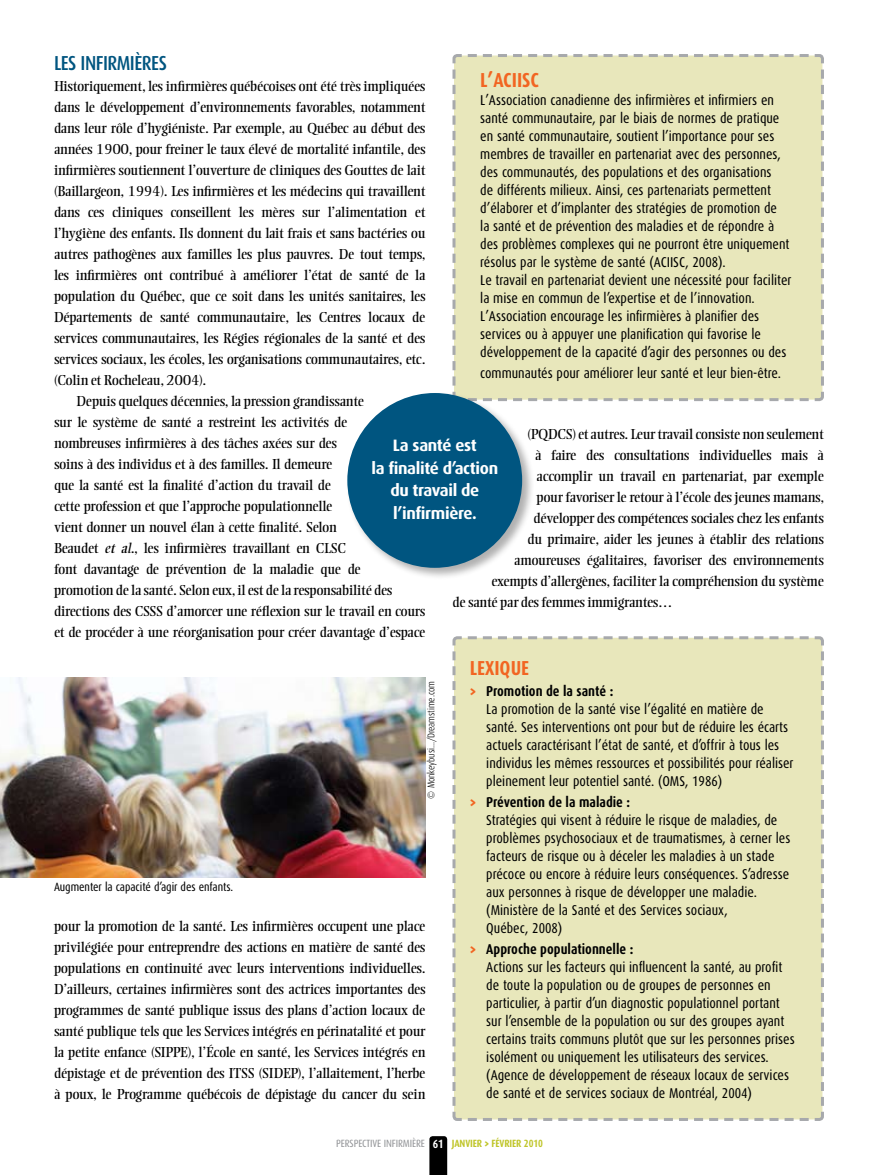
<style>
.page{position:relative;width:878px;height:1175px;background:#fff}
.page>*{position:absolute;margin:0;border:0;box-sizing:border-box;transform-origin:0 0}
.t1{font:700 20.25px "Dax Condensed";color:#f26522}
.t2{font:500 20.25px "Dax Condensed";color:#005580}
.t3{font:700 16.5px/22.5px "Dax";letter-spacing:-.02em;color:#fff;text-align:center}
.t4{font:14.25px/21px "Ellington";letter-spacing:-.015em;color:#000;text-align:justify}
.t5{font:14.25px/18px "Dax Condensed";color:#000}
.t6{font:700 14.25px "Dax Condensed";color:#000}
.t7{font:12px "Dax Condensed";letter-spacing:-.005em;color:#000}
.t8{font:700 12px "Dax Condensed";color:#fff}
.t9{font:10.5px "Dax Condensed";letter-spacing:-.01em;color:#939598}
.t10{font:700 10.5px "Dax Condensed";letter-spacing:-.01em;color:#bfc529}
.t11{font:300 9.75px "Dax Condensed";letter-spacing:-.01em;color:#000}
.s1{font-style:italic}
.s2{font-family:"Unit";font-weight:700;color:#f26522}
.s3{font-weight:700}
.s4{font-family:"Unit";color:#f26522}
.s5{font-family:"Unit"}
</style>
<div class="page">
<svg style="left:429px;top:1136px;width:18px;height:38px"></svg>
<div style="left:452px;top:54px;width:372px;height:348px;background:#e8e7bb"></div>
<div style="left:452px;top:636px;width:372px;height:485px;background:#e8e7bb"></div>
<div style="left:345px;top:391px;width:189px;height:188px;background:#000;opacity:.31"></div>
<div style="left:347px;top:393px;width:175px;height:175px;background:#005580;border-radius:50%"></div>
<img style="left:0;top:677px;width:425px;height:201px">
<h1 class="t2" style="left:54px;top:51px;width:35px">LES INFIR</h1>
<h1 class="t2" style="left:117px;top:51px;width:51px">MIÈRES</h1>
<p class="t4" style="left:54px;top:75px;width:373px">Historiquement, les infirmières québécoises ont été très impliquées</p>
<p class="t4" style="left:54px;top:96px;width:373px">dans le développement d’environnements favorables, notamment</p>
<p class="t4" style="left:54px;top:117px;width:373px">dans leur rôle d’hygiéniste. Par exemple, au Québec au début des</p>
<p class="t4" style="left:54px;top:138px;width:373px">années 1900, pour freiner le taux élevé de mortalité infantile, des</p>
<p class="t4" style="left:54px;top:159px;width:373px">infirmières soutiennent l’ouverture de cliniques des Gouttes de lait</p>
<p class="t4" style="left:54px;top:181px;width:373px">(Baillargeon, 1994). Les infirmières et les médecins qui travaillent</p>
<p class="t4" style="left:54px;top:202px;width:373px">dans ces cliniques conseillent les mères sur l’alimentation et</p>
<p class="t4" style="left:54px;top:223px;width:373px">l’hygiène des enfants. Ils donnent du lait frais et sans bactéries ou</p>
<p class="t4" style="left:54px;top:244px;width:373px">autres pathogènes aux familles les plus pauvres. De tout temps,</p>
<p class="t4" style="left:54px;top:265px;width:373px">les infirmières ont contribué à améliorer l’état de santé de la</p>
<p class="t4" style="left:54px;top:286px;width:373px">population du Québec, que ce soit dans les unités sanitaires, les</p>
<p class="t4" style="left:54px;top:307px;width:373px">Départements de santé communautaire, les Centres locaux de</p>
<p class="t4" style="left:54px;top:328px;width:373px">services communautaires, les Régies régionales de la santé et des</p>
<p class="t4" style="left:54px;top:349px;width:373px">services sociaux, les écoles, les organisations communautaires, etc.</p>
<p class="t4" style="left:54px;top:370px;width:154px">(Colin et Rocheleau, 2004).</p>
<p class="t4" style="left:77px;top:391px;width:289px">Depuis quelques décennies, la pression grandissante</p>
<p class="t4" style="left:54px;top:412px;width:295px">sur le système de santé a restreint les activités de</p>
<p class="t4" style="left:54px;top:433px;width:284px">nombreuses infirmières à des tâches axées sur des</p>
<p class="t4" style="left:54px;top:454px;width:280px">soins à des individus et à des familles. Il demeure</p>
<p class="t4" style="left:54px;top:475px;width:278px">que la santé est la finalité d’action du travail de</p>
<p class="t4" style="left:54px;top:496px;width:280px">cette profession et que l’approche populationnelle</p>
<p class="t4" style="left:54px;top:517px;width:284px">vient donner un nouvel élan à cette finalité. Selon</p>
<p class="t4" style="left:54px;top:538px;width:293px">Beaudet <span class="s1">et al</span>., les infirmières travaillant en CLSC</p>
<p class="t4" style="left:54px;top:559px;width:308px">font davantage de prévention de la maladie que de</p>
<p class="t4" style="left:54px;top:580px;width:340px">promotion de la santé. Selon eux, il est de la responsabilité des</p>
<p class="t4" style="left:54px;top:601px;width:373px">directions des CSSS d’amorcer une réflexion sur le travail en cours</p>
<p class="t4" style="left:54px;top:622px;width:373px">et de procéder à une réorganisation pour créer davantage d’espace</p>
<h1 class="t1" style="left:480px;top:69px;width:60px">L’ACIISC</h1>
<p class="t5" style="left:480px;top:91px;width:313px">L’Association canadienne des infirmières et infirmiers en santé communautaire, par le biais de normes de pratique en santé communautaire, soutient l’importance pour ses membres de travailler en partenariat avec des personnes, des communautés, des populations et des organisations<br>de différents milieux. Ainsi, ces partenariats permettent d’élaborer et d’implanter des stratégies de promotion de<br>la santé et de prévention des maladies et de répondre à des problèmes complexes qui ne pourront être uniquement résolus par le système de santé (ACIISC, 2008).<br>Le travail en partenariat devient une nécessité pour faciliter la mise en commun de l’expertise et de l’innovation.<br>L’Association encourage les infirmières à planifier des services ou à appuyer une planification qui favorise le développement de la capacité d’agir des personnes ou des</p>
<p class="t5" style="left:480px;top:364px;width:302px">communautés pour améliorer leur santé et leur bien-être.</p>
<p class="t4" style="left:527px;top:424px;width:298px">(PQDCS) et autres. Leur travail consiste non seulement</p>
<p class="t4" style="left:535px;top:445px;width:290px">à faire des consultations individuelles mais à</p>
<p class="t4" style="left:536px;top:466px;width:289px">accomplir un travail en partenariat, par exemple</p>
<p class="t4" style="left:536px;top:487px;width:289px">pour favoriser le retour à l’école des jeunes mamans,</p>
<p class="t4" style="left:533px;top:508px;width:292px">développer des compétences sociales chez les enfants</p>
<p class="t4" style="left:527px;top:529px;width:298px">du primaire, aider les jeunes à établir des relations</p>
<p class="t4" style="left:514px;top:550px;width:311px">amoureuses égalitaires, favoriser des environnements</p>
<p class="t4" style="left:491px;top:571px;width:334px">exempts d’allergènes, faciliter la compréhension du système</p>
<p class="t4" style="left:452px;top:592px;width:221px">de santé par des femmes immigrantes…</p>
<p class="t3" style="left:371px;top:434px;width:128px">La santé est<br>la finalité d’action du travail de l’infirmière.</p>
<p class="t7" style="left:54px;top:880px;width:181px">Augmenter la capacité d’agir des enfants.</p>
<p class="t11" style="left:426px;top:799px;width:119px;rotate:-90deg">© Monkeybusi.../Dreamstime.com</p>
<p class="t4" style="left:54px;top:916px;width:373px">pour la promotion de la santé. Les infirmières occupent une place privilégiée pour entreprendre des actions en matière de santé des populations en continuité avec leurs interventions individuelles.<br>D’ailleurs, certaines infirmières sont des actrices importantes des programmes de santé publique issus des plans d’action locaux de santé publique tels que les Services intégrés en périnatalité et pour la petite enfance (SIPPE), l’École en santé, les Services intégrés en dépistage et de prévention des ITSS (SIDEP), l’allaitement, l’herbe à poux, le Programme québécois de dépistage du cancer du sein</p>
<h1 class="t1" style="left:470px;top:656px;width:51px">LEXIQUE</h1>
<p class="t5" style="left:486px;top:682px;width:309px;text-indent:-17px"><span class="s2">&gt;</span> <span class="s3">Promotion de la santé :<br></span>La promotion de la santé vise l’égalité en matière de santé. Ses interventions ont pour but de réduire les écarts actuels caractérisant l’état de santé, et d’offrir à tous les individus les mêmes ressources et possibilités pour réaliser pleinement leur potentiel santé. (OMS, 1986)</p>
<p class="t6" style="left:470px;top:794px;width:162px"><span class="s4">&gt;</span> Prévention de la maladie :</p>
<p class="t5" style="left:470px;top:811px;width:309px">Stratégies qui visent à réduire le risque de maladies, de</p>
<p class="t5" style="left:486px;top:829px;width:305px">problèmes psychosociaux et de traumatismes, à cerner les</p>
<p class="t5" style="left:486px;top:847px;width:290px">facteurs de risque ou à déceler les maladies à un stade</p>
<p class="t5" style="left:486px;top:865px;width:304px">précoce ou encore à réduire leurs conséquences. S’adresse</p>
<p class="t5" style="left:486px;top:883px;width:272px">aux personnes à risque de développer une maladie.</p>
<p class="t5" style="left:486px;top:901px;width:243px">(Ministère de la Santé et des Services sociaux,</p>
<p class="t5" style="left:486px;top:919px;width:78px">Québec, 2008)</p>
<p class="t5" style="left:486px;top:940px;width:310px;text-indent:-17px"><span class="s2">&gt;</span> <span class="s3">Approche populationnelle :<br></span>Actions sur les facteurs qui influencent la santé, au profit de toute la population ou de groupes de personnes en particulier, à partir d’un diagnostic populationnel portant sur l’ensemble de la population ou sur des groupes ayant certains traits communs plutôt que sur les personnes prises isolément ou uniquement les utilisateurs des services. (Agence de développement de réseaux locaux de services de santé et de services sociaux de Montréal, 2004)</p>
<p class="t9" style="left:336px;top:1138px;width:90px">perspective in firmière</p>
<p class="t10" style="left:451px;top:1138px;width:93px">janvier <span class="s5">&gt;</span> février 2010</p>
<p class="t8" style="left:433px;top:1137px;width:12px">61</p>
</div>
